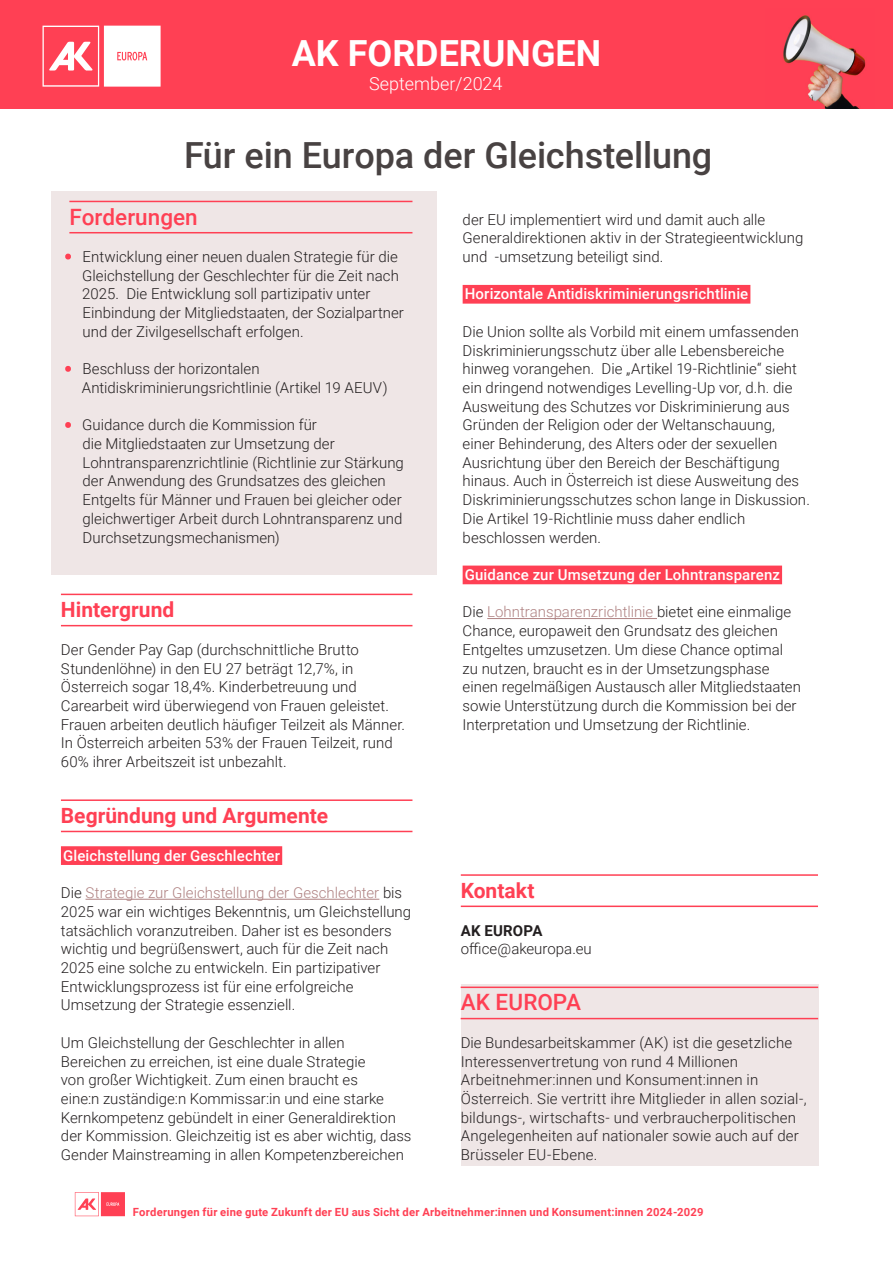
<style>
.page{position:relative;width:893px;height:1263px;background:#fff}
.page>*{position:absolute;margin:0;border:0;box-sizing:border-box;transform-origin:0 0}
.t1{font:500 36px "Roboto";letter-spacing:-.005em;color:#484242}
.t2{font:700 36px "Roboto";color:#fff}
.Große_Überschrift{font:500 22.5px "Roboto";color:#ff4054}
.Große_Überschrift-2{font:700 21px "Roboto";color:#ff4054}
.t3{font:300 18px "Roboto";color:#fff}
.Fließtext{font:300 15px/18.8px "Roboto";color:#231f20}
.Kleine_Überschrift{font:500 15px "Roboto";letter-spacing:.01em;color:#fff}
.Fließtext-2{font:700 15px "Roboto";letter-spacing:.015em;color:#231f20}
.t4{font:700 11.25px "Roboto";letter-spacing:.02em;color:#ff4054}
.s1{color:#ff4054}
.s2{color:#af8282}
</style>
<div class="page">
<svg style="left:75px;top:1192px;width:50px;height:24px"></svg>
<div style="left:461px;top:985px;width:357px;height:181px;background:#efe6e6"></div>
<div style="left:0;top:0;width:893px;height:109px;background:#ff4054"></div>
<svg style="left:43px;top:26px;width:118px;height:61px"></svg>
<div style="left:51px;top:191px;width:385px;height:384px;background:#efe6e6"></div>
<hr style="left:69px;top:201px;width:343px;height:1px;background:#ff4054">
<hr style="left:69px;top:232px;width:343px;height:1px;background:#ff4054">
<hr style="left:61px;top:594px;width:351px;height:1px;background:#ff4054">
<hr style="left:61px;top:625px;width:351px;height:1px;background:#ff4054">
<hr style="left:61px;top:799px;width:351px;height:2px;background:#ff4054">
<hr style="left:61px;top:831px;width:351px;height:1px;background:#ff4054">
<div style="left:61px;top:846px;width:221px;height:19px;background:#ff4054"></div>
<hr style="left:86px;top:899px;width:293px;height:1px;background:#af8282">
<div style="left:463px;top:285px;width:287px;height:19px;background:#ff4054"></div>
<div style="left:463px;top:566px;width:319px;height:18px;background:#ff4054"></div>
<hr style="left:487px;top:618px;width:170px;height:1px;background:#af8282">
<hr style="left:461px;top:986px;width:357px;height:2px;background:#ff4054">
<hr style="left:461px;top:1018px;width:357px;height:1px;background:#ff4054">
<hr style="left:461px;top:874px;width:357px;height:2px;background:#ff4054">
<hr style="left:461px;top:905px;width:357px;height:2px;background:#ff4054">
<img style="left:783px;top:15px;width:83px;height:94px">
<p class="t2" style="left:292px;top:28px;width:311px">AK FORDERUNGEN</p>
<p class="t3" style="left:369px;top:71px;width:135px">September/2024</p>
<p class="t1" style="left:184px;top:130px;width:530px">Für ein Europa der Gleichstellung</p>
<p class="Große_Überschrift" style="left:70px;top:201px;width:130px">Forderungen</p>
<p class="Fließtext" style="left:82px;top:247px;width:323px;text-indent:-16px"><span class="s1">•</span> Entwicklung einer neuen dualen Strategie für die Gleichstellung der Geschlechter für die Zeit nach 2025. Die Entwicklung soll partizipativ unter Einbindung der Mitgliedstaaten, der Sozialpartner und der Zivilgesellschaft erfolgen.</p>
<p class="Fließtext" style="left:82px;top:359px;width:307px;text-indent:-16px"><span class="s1">•</span> Beschluss der horizontalen<br>Antidiskriminierungsrichtlinie (Artikel 19 AEUV)</p>
<p class="Fließtext" style="left:83px;top:415px;width:323px;text-indent:-17px"><span class="s1">•</span> Guidance durch die Kommission für<br>die Mitgliedstaaten zur Umsetzung der Lohntransparenzrichtlinie (Richtlinie zur Stärkung der Anwendung des Grundsatzes des gleichen Entgelts für Männer und Frauen bei gleicher oder gleichwertiger Arbeit durch Lohntransparenz und Durchsetzungsmechanismen)</p>
<p class="Fließtext" style="left:463px;top:209px;width:342px">der EU implementiert wird und damit auch alle<br>Generaldirektionen aktiv in der Strategieentwicklung und -umsetzung beteiligt sind.</p>
<p class="Kleine_Überschrift" style="left:465px;top:283px;width:285px">Horizontale Antidiskriminierungsrichtlinie</p>
<p class="Fließtext" style="left:463px;top:321px;width:349px">Die Union sollte als Vorbild mit einem umfassenden Diskriminierungsschutz über alle Lebensbereiche hinweg vorangehen. Die „Artikel 19-Richtlinie“ sieht ein dringend notwendiges Levelling-Up vor, d.h. die Ausweitung des Schutzes vor Diskriminierung aus Gründen der Religion oder der Weltanschauung, einer Behinderung, des Alters oder der sexuellen Ausrichtung über den Bereich der Beschäftigung hinaus. Auch in Österreich ist diese Ausweitung des Diskriminierungsschutzes schon lange in Diskussion.<br>Die Artikel 19-Richtlinie muss daher endlich beschlossen werden.</p>
<p class="Kleine_Überschrift" style="left:465px;top:564px;width:317px">Guidance zur Umsetzung der Lohntransparenz</p>
<p class="Fließtext" style="left:463px;top:602px;width:340px">Die <span class="s2">Lohntransparenzrichtlinie</span> bietet eine einmalige Chance, europaweit den Grundsatz des gleichen Entgeltes umzusetzen. Um diese Chance optimal zu nutzen, braucht es in der Umsetzungsphase einen regelmäßigen Austausch aller Mitgliedstaaten sowie Unterstützung durch die Kommission bei der Interpretation und Umsetzung der Richtlinie.</p>
<p class="Große_Überschrift-2" style="left:61px;top:595px;width:115px">Hintergrund</p>
<p class="Fließtext" style="left:61px;top:640px;width:346px">Der Gender Pay Gap (durchschnittliche Brutto Stundenlöhne) in den EU 27 beträgt 12,7%, in Österreich sogar 18,4%. Kinderbetreuung und Carearbeit wird überwiegend von Frauen geleistet.<br>Frauen arbeiten deutlich häufiger Teilzeit als Männer.<br>In Österreich arbeiten 53% der Frauen Teilzeit, rund 60% ihrer Arbeitszeit ist unbezahlt.</p>
<p class="Große_Überschrift-2" style="left:61px;top:801px;width:269px">Begründung und Argumente</p>
<p class="Kleine_Überschrift" style="left:63px;top:845px;width:219px">Gleichstellung der Geschlechter</p>
<p class="Fließtext" style="left:61px;top:883px;width:352px">Die <span class="s2">Strategie zur Gleichstellung der Geschlechter</span> bis 2025 war ein wichtiges Bekenntnis, um Gleichstellung tatsächlich voranzutreiben. Daher ist es besonders wichtig und begrüßenswert, auch für die Zeit nach 2025 eine solche zu entwickeln. Ein partizipativer Entwicklungsprozess ist für eine erfolgreiche Umsetzung der Strategie essenziell.</p>
<p class="Fließtext" style="left:61px;top:1032px;width:352px">Um Gleichstellung der Geschlechter in allen Bereichen zu erreichen, ist eine duale Strategie<br>von großer Wichtigkeit. Zum einen braucht es<br>eine:n zuständige:n Kommissar:in und eine starke Kernkompetenz gebündelt in einer Generaldirektion der Kommission. Gleichzeitig ist es aber wichtig, dass Gender Mainstreaming in allen Kompetenzbereichen</p>
<p class="Große_Überschrift-2" style="left:461px;top:876px;width:75px">Kontakt</p>
<p class="Fließtext-2" style="left:461px;top:920px;width:83px">AK EUROPA</p>
<p class="Fließtext" style="left:461px;top:939px;width:133px">office@akeuropa.eu</p>
<p class="Große_Überschrift" style="left:461px;top:987px;width:122px">AK EUROPA</p>
<p class="Fließtext" style="left:461px;top:1032px;width:347px">Die Bundesarbeitskammer (AK) ist die gesetzliche Interessenvertretung von rund 4 Millionen Arbeitnehmer:innen und Konsument:innen in Österreich. Sie vertritt ihre Mitglieder in allen sozial-, bildungs-, wirtschafts- und verbraucherpolitischen Angelegenheiten auf nationaler sowie auch auf der Brüsseler EU-Ebene.</p>
<p class="t4" style="left:133px;top:1204px;width:572px">Forderungen für eine gute Zukunft der EU aus Sicht der Arbeitnehmer:innen und Konsument:innen 2024-2029</p>
</div>
